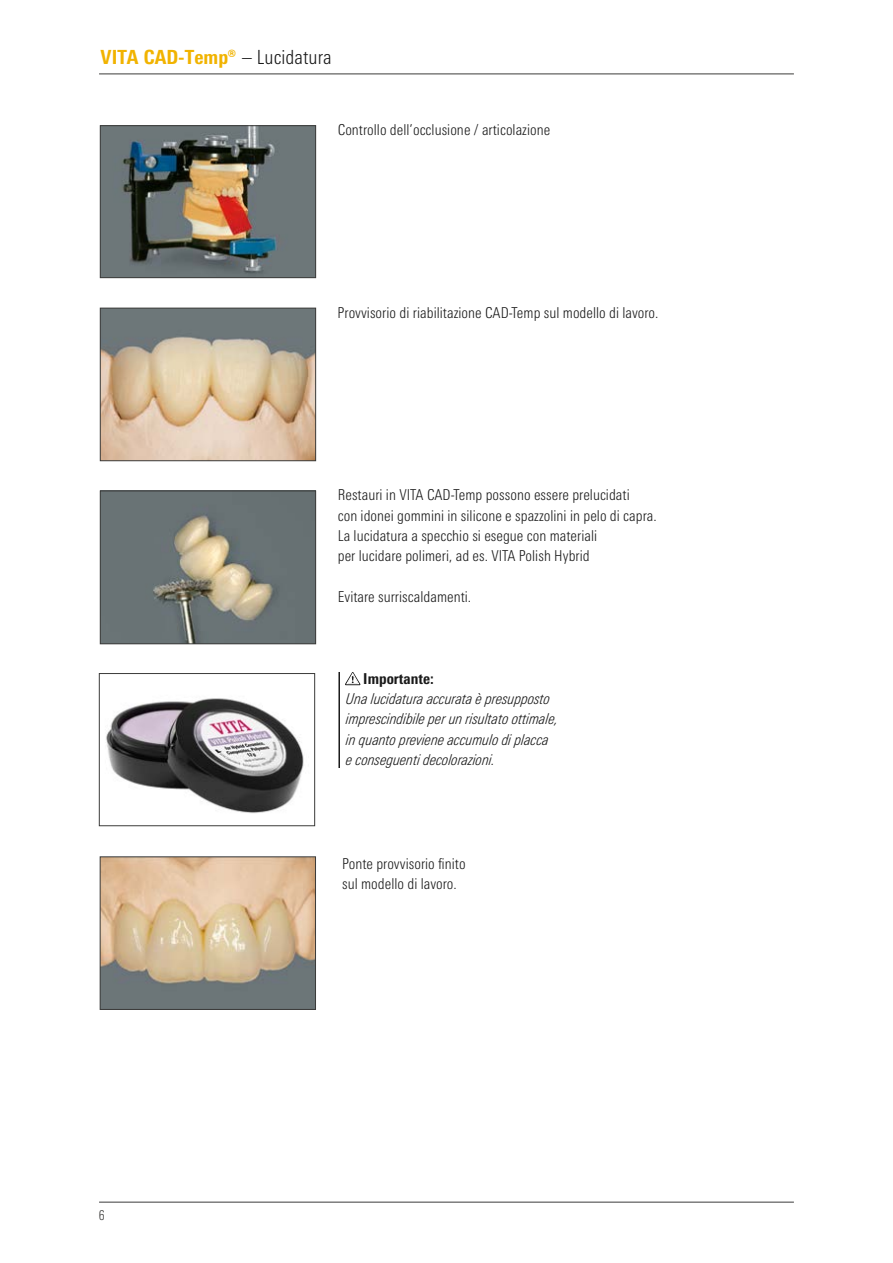
<style>
.page{position:relative;width:893px;height:1263px;background:#fff}
.page>*{position:absolute;margin:0;border:0;box-sizing:border-box;transform-origin:0 0}
.t1{font:800 condensed 19.5px "Univers Next Pro";color:#f1b300}
.t2{font:300 condensed 15px/20.2px "Univers Next Pro";letter-spacing:.005em;color:#1a1a1a}
.t3{font:italic 300 condensed 15px/20.2px "Univers Next Pro";color:#1a1a1a}
.t4{font:800 condensed 15px "Univers Next Pro";letter-spacing:.005em;color:#1a1a1a}
.t5{font:300 condensed 13.5px "Univers Next Pro";color:#3b3b3a}
.s1{font-weight:300;color:#1a1a1a}
</style>
<div class="page">
<hr style="left:99px;top:74px;width:695px;height:1px;background:#3b3b3a">
<hr style="left:99px;top:1202px;width:695px;height:1px;background:#3b3b3a">
<img style="left:102px;top:127px;width:212px;height:149px">
<div style="left:100px;top:125px;width:216px;height:153px;border:1px solid #3b3b3a"></div>
<img style="left:102px;top:310px;width:212px;height:149px">
<div style="left:100px;top:308px;width:216px;height:153px;border:1px solid #3b3b3a"></div>
<img style="left:102px;top:493px;width:212px;height:149px">
<div style="left:100px;top:491px;width:216px;height:153px;border:1px solid #3b3b3a"></div>
<img style="left:102px;top:858px;width:212px;height:150px">
<div style="left:100px;top:856px;width:216px;height:154px;border:1px solid #3b3b3a"></div>
<img style="left:106px;top:698px;width:198px;height:115px">
<div style="left:99px;top:673px;width:216px;height:153px;border:1px solid #3b3b3a"></div>
<svg style="left:345px;top:672px;width:15px;height:13px"></svg>
<hr style="left:338px;top:672px;width:2px;height:96px;background:#1a1a1a">
<h1 class="t1" style="left:101px;top:45px;width:233px">VITA CAD-Temp® <span class="s1">– Lucidatura</span></h1>
<p class="t2" style="left:338px;top:120px;width:214px">Controllo dell’occlusione / articolazione</p>
<p class="t2" style="left:338px;top:302px;width:322px">Provvisorio di riabilitazione CAD-Temp sul modello di lavoro.</p>
<p class="t2" style="left:338px;top:485px;width:320px">Restauri in VITA CAD-Temp possono essere prelucidati<br>con idonei gommini in silicone e spazzolini in pelo di capra.<br>La lucidatura a specchio si esegue con materiali<br>per lucidare polimeri, ad es. VITA Polish Hybrid</p>
<p class="t2" style="left:338px;top:586px;width:135px">Evitare surriscaldamenti.</p>
<p class="t4" style="left:363px;top:669px;width:72px">Importante:</p>
<p class="t3" style="left:346px;top:688px;width:214px">Una lucidatura accurata è presupposto imprescindibile per un risultato ottimale, in quanto previene accumulo di placca e conseguenti decolorazioni.</p>
<p class="t2" style="left:342px;top:853px;width:125px">Ponte provvisorio finito sul modello di lavoro.</p>
<p class="t5" style="left:99px;top:1207px;width:7px">6</p>
</div>
